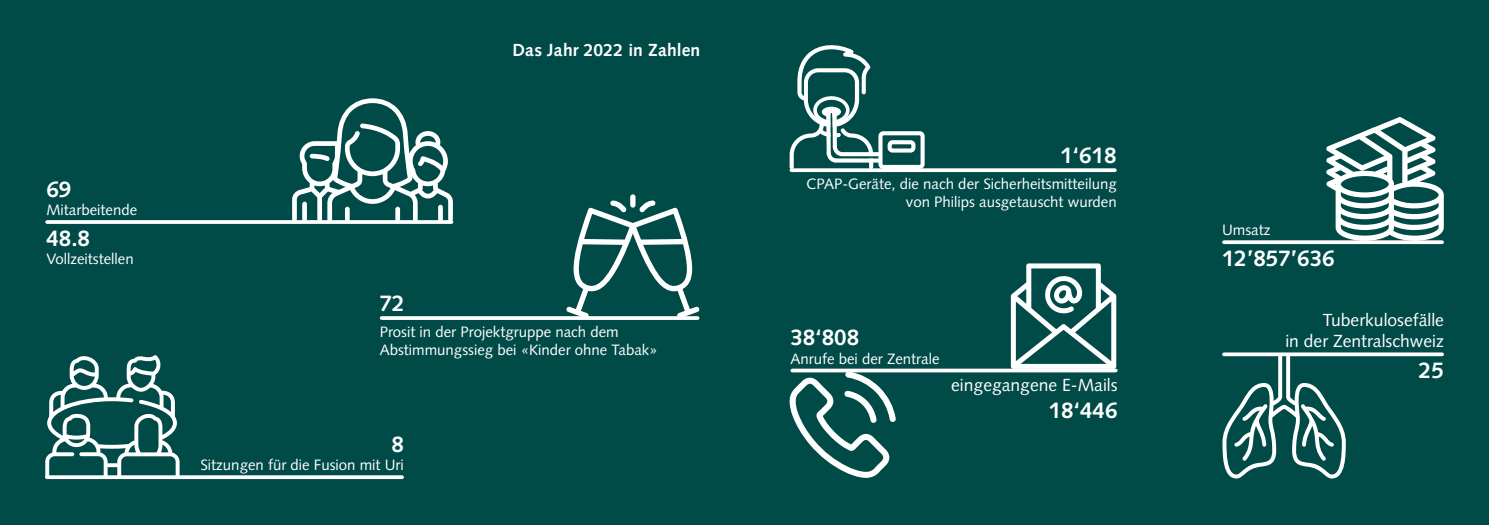
<style>
.page{position:relative;width:1489px;height:525px;background:#fff}
.page>*{position:absolute;margin:0;border:0;box-sizing:border-box;transform-origin:0 0}
.t1{font:700 22.5px "Syntax LT Std";color:#fff}
.t2{font:17.5px/21px "Syntax LT Std";color:#fff;text-align:right}
.t3{font:700 17.5px "Syntax LT Std";letter-spacing:.005em;color:#fff}
.t4{font:15px/18px "Syntax LT Std";color:#fff}
</style>
<div class="page">
<div style="left:0;top:0;width:1488px;height:524px;background:#004a48"></div>
<div style="left:878px;top:131px;width:46px;height:38px;border:4px solid #fff;border-radius:3px"></div>
<svg style="left:873px;top:158px;width:6px;height:4px"></svg>
<svg style="left:789px;top:45px;width:84px;height:124px"></svg>
<svg style="left:842px;top:152px;width:36px;height:4px"></svg>
<svg style="left:832px;top:112px;width:4px;height:35px"></svg>
<div style="left:887px;top:140px;width:28px;height:12px;border:4px solid #fff;border-radius:3px"></div>
<svg style="left:292px;top:98px;width:161px;height:123px"></svg>
<div style="left:438px;top:205px;width:5px;height:16px;background:#fff;border-radius:2px"></div>
<svg style="left:47px;top:220px;width:404px;height:4px"></svg>
<svg style="left:45px;top:355px;width:134px;height:123px"></svg>
<svg style="left:47px;top:475px;width:355px;height:4px"></svg>
<svg style="left:566px;top:200px;width:133px;height:118px"></svg>
<div style="left:630px;top:194px;width:5px;height:13px;background:#fff;border-radius:3px"></div>
<svg style="left:381px;top:316px;width:316px;height:4px"></svg>
<svg style="left:791px;top:168px;width:323px;height:4px"></svg>
<svg style="left:789px;top:371px;width:106px;height:106px"></svg>
<svg style="left:1010px;top:263px;width:106px;height:106px"></svg>
<svg style="left:792px;top:368px;width:323px;height:4px"></svg>
<svg style="left:1325px;top:117px;width:118px;height:124px"></svg>
<svg style="left:1223px;top:240px;width:218px;height:4px"></svg>
<svg style="left:1222px;top:355px;width:123px;height:123px"></svg>
<svg style="left:1223px;top:352px;width:218px;height:4px"></svg>
<h1 class="t1" style="left:46px;top:176px;width:27px">69</h1>
<p class="t4" style="left:46px;top:201px;width:92px">Mitarbeitende</p>
<h1 class="t1" style="left:46px;top:225px;width:45px">48.8</h1>
<p class="t4" style="left:46px;top:250px;width:89px">Vollzeitstellen</p>
<h1 class="t1" style="left:380px;top:290px;width:27px">72</h1>
<p class="t3" style="left:512px;top:40px;width:189px">Das Jahr 2022 in Zahlen</p>
<p class="t4" style="left:380px;top:322px;width:279px">Prosit in der Projektgruppe nach dem<br>Abstimmungssieg bei «Kinder ohne Tabak»</p>
<h1 class="t1" style="left:391px;top:431px;width:14px">8</h1>
<p class="t4" style="left:200px;top:456px;width:205px">Sitzungen für die Fusion mit Uri</p>
<h1 class="t1" style="left:1060px;top:142px;width:58px">1‘618</h1>
<p class="t4" style="left:806px;top:174px;width:312px;text-align:right">CPAP-Geräte, die nach der Sicherheitsmitteilung von Philips ausgetauscht wurden</p>
<h1 class="t1" style="left:790px;top:324px;width:70px">38‘808</h1>
<p class="t4" style="left:790px;top:349px;width:151px">Anrufe bei der Zentrale</p>
<p class="t2" style="left:951px;top:374px;width:168px">eingegangene E-Mails</p>
<h1 class="t1" style="left:1048px;top:397px;width:70px">18‘446</h1>
<p class="t4" style="left:1221px;top:221px;width:50px">Umsatz</p>
<h1 class="t1" style="left:1221px;top:245px;width:114px">12’857’636</h1>
<p class="t2" style="left:1285px;top:309px;width:160px">Tuberkulosefälle<br>in der Zentralschweiz</p>
<h1 class="t1" style="left:1418px;top:357px;width:27px">25</h1>
</div>
